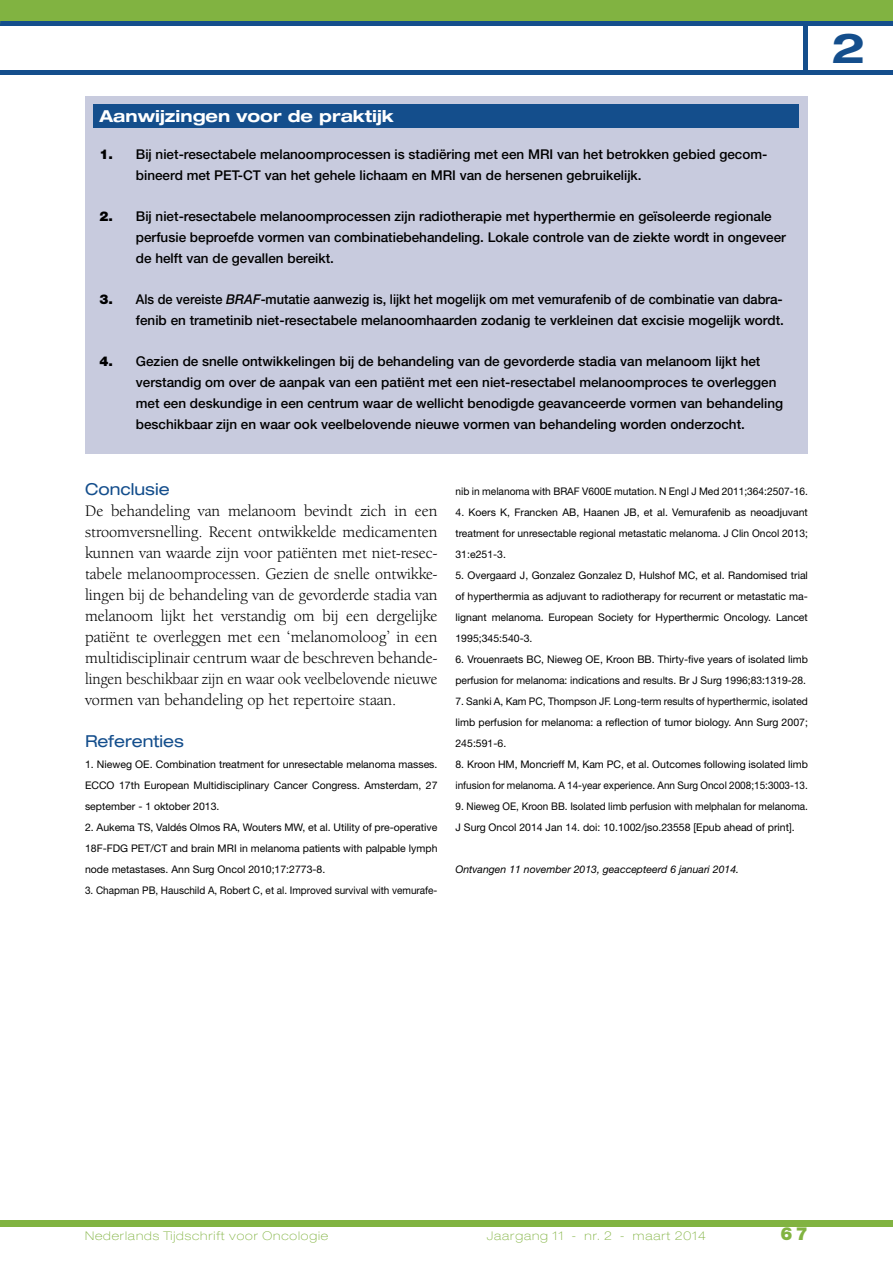
<style>
.page{position:relative;width:893px;height:1263px;background:#fff}
.page>*{position:absolute;margin:0;border:0;box-sizing:border-box;transform-origin:0 0}
.t1{font:700 expanded 41.25px "Helvetica Neue LT Std";color:#144e8c}
.t2{font:900 18px "Helvetica Neue LT Std";color:#81b341}
.t3{font:16.5px/21px "Berkeley Oldstyle IT Cby BT";color:#000;text-align:justify}
.t4{font:700 expanded 16.5px "Helvetica Neue LT Std";color:#fff}
.t5{font:expanded 16.5px "Helvetica Neue LT Std";color:#144e8c}
.t6{font:500 13.5px/21px "Helvetica Neue LT Std";color:#000}
.t7{font:500 13.5px/21px "Helvetica Neue LT Std";color:#000;text-align:right;scale:.95 1}
.t8{font:100 expanded 12px "Helvetica Neue LT Std";letter-spacing:.075em;color:#81b341}
.t9{font:10.5px/21px "Helvetica Neue LT Std";color:#000;text-align:justify}
.t10{font:10.5px/21px "Helvetica Neue LT Std";color:#000;scale:.95 1}
.t11{font:italic 10.5px "Helvetica Neue LT Std";color:#000}
.s1{font-weight:900}
.s2{font-style:italic}
</style>
<div class="page">
<div style="left:0;top:0;width:893px;height:23px;background:#81b341"></div>
<div style="left:0;top:1220px;width:893px;height:7px;background:#81b341"></div>
<hr style="left:0;top:70px;width:893px;height:4px;background:#144e8c">
<div style="left:0;top:21px;width:893px;height:5px;background:#144e8c"></div>
<hr style="left:804px;top:23px;width:4px;height:49px;background:#144e8c">
<div style="left:85px;top:96px;width:723px;height:357px;background:#c8cbde"></div>
<div style="left:94px;top:105px;width:705px;height:23px;background:#144e8c"></div>
<h3 class="t4" style="left:100px;top:106px;width:296px">Aanwijzingen voor de praktijk</h3>
<p class="t6" style="left:136px;top:143px;width:633px;text-indent:-36px"><span class="s1">1.</span> Bij niet-resectabele melanoomprocessen is stadiëring met een MRI van het betrokken gebied gecom&shy;bineerd met PET-CT van het gehele lichaam en MRI van de hersenen gebruikelijk.</p>
<p class="t6" style="left:136px;top:205px;width:652px;text-indent:-36px"><span class="s1">2.</span> Bij niet-resectabele melanoomprocessen zijn radiotherapie met hyperthermie en geïsoleerde regionale perfusie beproefde vormen van combinatiebehandeling. Lokale controle van de ziekte wordt in ongeveer de helft van de gevallen bereikt.</p>
<p class="t7" style="left:100px;top:289px;width:722px"><span class="s1">3.</span> Als de vereiste <span class="s2">BRAF</span>-mutatie aanwezig is, lijkt het mogelijk om met vemurafenib of de combinatie van dabra&shy;fenib en trametinib niet-resectabele melanoomhaarden zodanig te verkleinen dat excisie mogelijk wordt.</p>
<p class="t6" style="left:136px;top:351px;width:649px;text-indent:-36px"><span class="s1">4.</span> Gezien de snelle ontwikkelingen bij de behandeling van de gevorderde stadia van melanoom lijkt het verstandig om over de aanpak van een patiënt met een niet-resectabel melanoomproces te overleggen met een deskundige in een centrum waar de wellicht benodigde geavanceerde vormen van behandeling beschikbaar zijn en waar ook veelbelovende nieuwe vormen van behandeling worden onderzocht.</p>
<h3 class="t5" style="left:85px;top:479px;width:86px">Conclusie</h3>
<p class="t3" style="left:85px;top:500px;width:354px">De behandeling van melanoom bevindt zich in een stroomversnelling. Recent ontwikkelde medicamenten kunnen van waarde zijn voor patiënten met niet-resec&shy;tabele melanoomprocessen. Gezien de snelle ontwikke&shy;lingen bij de behandeling van de gevorderde stadia van melanoom lijkt het verstandig om bij een dergelijke patiënt te overleggen met een ‘melanomoloog’ in een multidisciplinair centrum waar de beschreven behande&shy;lingen beschikbaar zijn en waar ook veelbelovende nieuwe vormen van behandeling op het repertoire staan.</p>
<h3 class="t5" style="left:85px;top:731px;width:101px">Referenties</h3>
<p class="t9" style="left:85px;top:754px;width:354px">1. Nieweg OE. Combination treatment for unresectable melanoma masses.<br>ECCO 17th European Multidisciplinary Cancer Congress. Amsterdam, 27 september - 1 oktober 2013.</p>
<p class="t9" style="left:85px;top:817px;width:354px">2. Aukema TS, Valdés Olmos RA, Wouters MW, et al. Utility of pre-operative 18F-FDG PET/CT and brain MRI in melanoma patients with palpable lymph node metastases. Ann Surg Oncol 2010;17:2773-8.</p>
<p class="t10" style="left:85px;top:880px;width:372px">3. Chapman PB, Hauschild A, Robert C, et al. Improved survival with vemurafe-</p>
<p class="t9" style="left:455px;top:481px;width:354px">nib in melanoma with BRAF V600E mutation. N Engl J Med 2011;364:2507-16.</p>
<p class="t9" style="left:455px;top:502px;width:354px">4. Koers K, Francken AB, Haanen JB, et al. Vemurafenib as neoadjuvant treatment for unresectable regional metastatic melanoma. J Clin Oncol 2013; 31:e251-3.</p>
<p class="t9" style="left:455px;top:565px;width:354px">5. Overgaard J, Gonzalez Gonzalez D, Hulshof MC, et al. Randomised trial of hyperthermia as adjuvant to radiotherapy for recurrent or metastatic ma&shy;lignant melanoma. European Society for Hyperthermic Oncology. Lancet 1995;345:540-3.</p>
<p class="t9" style="left:455px;top:649px;width:354px">6. Vrouenraets BC, Nieweg OE, Kroon BB. Thirty-five years of isolated limb perfusion for melanoma: indications and results. Br J Surg 1996;83:1319-28.</p>
<p class="t9" style="left:455px;top:691px;width:354px">7. Sanki A, Kam PC, Thompson JF. Long-term results of hyperthermic, isolated limb perfusion for melanoma: a reflection of tumor biology. Ann Surg 2007; 245:591-6.</p>
<p class="t9" style="left:455px;top:754px;width:354px">8. Kroon HM, Moncrieff M, Kam PC, et al. Outcomes following isolated limb infusion for melanoma. A 14-year experience. Ann Surg Oncol 2008;15:3003-13.</p>
<p class="t10" style="left:455px;top:796px;width:373px">9. Nieweg OE, Kroon BB. Isolated limb perfusion with melphalan for melanoma.<br>J Surg Oncol 2014 Jan 14. doi: 10.1002/jso.23558 [Epub ahead of print].</p>
<p class="t11" style="left:455px;top:863px;width:285px">Ontvangen 11 november 2013, geaccepteerd 6 januari 2014.</p>
<h1 class="t1" style="left:831px;top:22px;width:35px">2</h1>
<p class="t8" style="left:85px;top:1228px;width:245px">Nederlands Tijdschrift voor Oncologie</p>
<p class="t8" style="left:487px;top:1228px;width:221px">Jaargang 11 - nr. 2 - maart 2014</p>
<h2 class="t2" style="left:780px;top:1222px;width:29px">67</h2>
</div>
